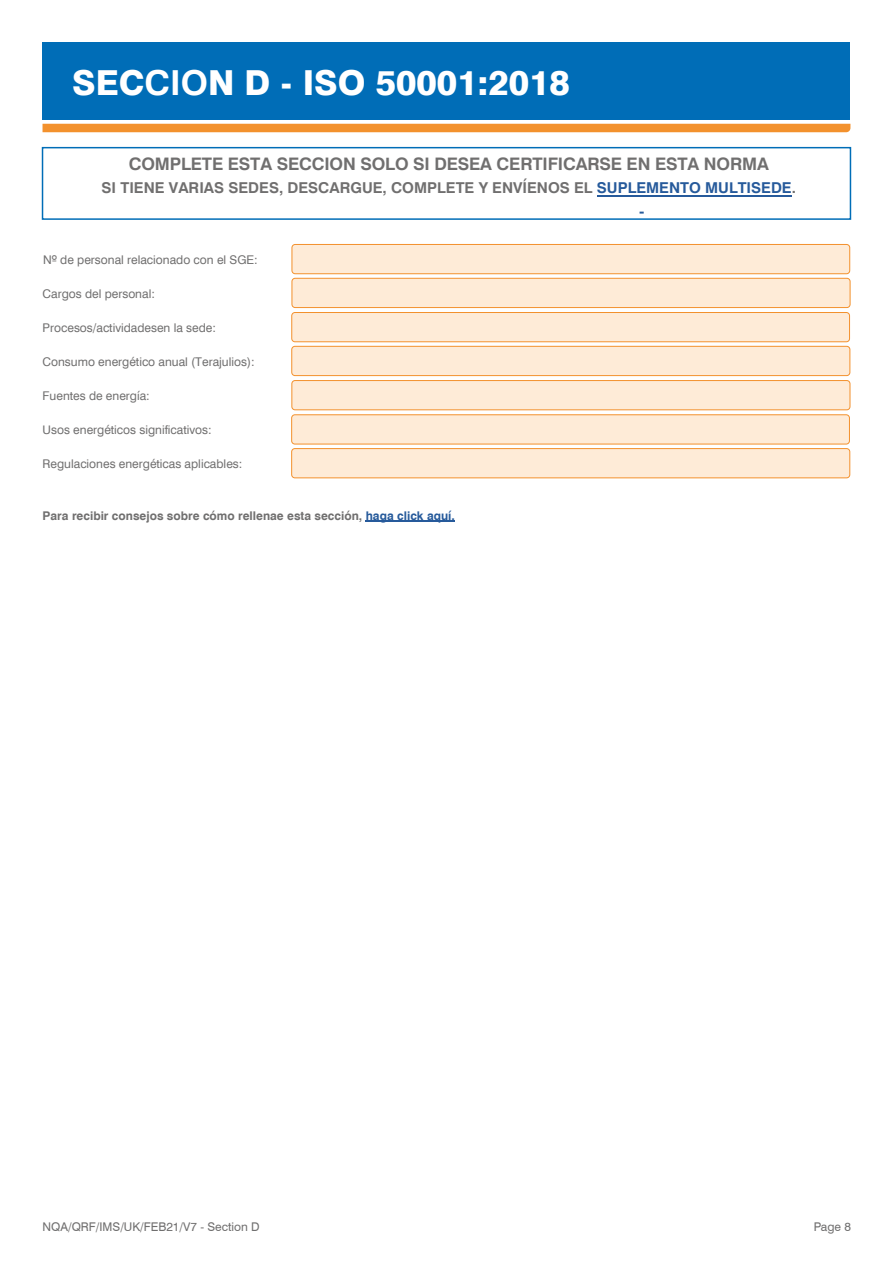
<style>
.page{position:relative;width:893px;height:1263px;background:#fff}
.page>*{position:absolute;margin:0;border:0;box-sizing:border-box;transform-origin:0 0}
.t1{font:800 34.5px "Swiss 721 BT";color:#fff}
.t2{font:700 17.25px "Swiss 721 BT";letter-spacing:-.01em;color:#706f6f}
.t3{font:700 15px "Swiss 721 BT";color:#706f6f}
.t4{font:12px "Swiss 721 BT";color:#706f6f}
.t5{font:700 12px "Swiss 721 BT";color:#706f6f}
.s1{font-weight:700}
.s2{color:#265a9b}
</style>
<div class="page">
<div style="left:292px;top:244px;width:558px;height:30px;background:#feebd7;border-radius:3px"></div>
<div style="left:292px;top:244px;width:558px;height:30px;border:1px solid #f3912d;border-radius:3px"></div>
<div style="left:292px;top:278px;width:558px;height:30px;background:#feebd7;border-radius:3px"></div>
<div style="left:292px;top:278px;width:558px;height:30px;border:1px solid #f3912d;border-radius:3px"></div>
<div style="left:292px;top:312px;width:557px;height:30px;background:#feebd7;border-radius:3px"></div>
<div style="left:291px;top:312px;width:559px;height:30px;border:1px solid #f3912d;border-radius:3px"></div>
<div style="left:292px;top:346px;width:558px;height:30px;background:#feebd7;border-radius:3px"></div>
<div style="left:291px;top:346px;width:559px;height:30px;border:1px solid #f3912d;border-radius:3px"></div>
<div style="left:292px;top:381px;width:558px;height:29px;background:#feebd7;border-radius:3px"></div>
<div style="left:291px;top:380px;width:559px;height:30px;border:1px solid #f3912d;border-radius:3px"></div>
<div style="left:292px;top:415px;width:557px;height:29px;background:#feebd7;border-radius:3px"></div>
<div style="left:291px;top:414px;width:559px;height:30px;border:1px solid #f3912d;border-radius:3px"></div>
<div style="left:292px;top:449px;width:558px;height:29px;background:#feebd7;border-radius:3px"></div>
<div style="left:291px;top:448px;width:559px;height:30px;border:1px solid #f3912d;border-radius:3px"></div>
<div style="left:43px;top:124px;width:807px;height:8px;background:#f3912d"></div>
<div style="left:43px;top:43px;width:807px;height:77px;background:#006db7"></div>
<hr style="left:597px;top:195px;width:195px;height:1px;background:#265a9b">
<div style="left:42px;top:147px;width:809px;height:73px;border:2px solid #006db7"></div>
<hr style="left:366px;top:521px;width:89px;height:1px;background:#265a9b">
<h1 class="t1" style="left:72px;top:62px;width:499px">SEC<span class="s1">CIO</span>N D - ISO 50001:2018</h1>
<h2 class="t2" style="left:129px;top:153px;width:642px">COMPLETE ESTA SECCION SOLO SI DESEA CERTIFICARSE EN ESTA NORMA</h2>
<p class="t3" style="left:102px;top:179px;width:696px">SI TIENE VARIAS SEDES, DESCARGUE, COMPLETE Y ENVÍENOS EL <span class="s2">SUPLEMENTO MULTISEDE</span>.</p>
<p class="t4" style="left:43px;top:252px;width:216px">Nº de personal relacionado con el SGE:</p>
<p class="t4" style="left:43px;top:286px;width:114px">Cargos del personal:</p>
<p class="t4" style="left:43px;top:320px;width:175px">Procesos/actividadesen la sede:</p>
<p class="t4" style="left:43px;top:355px;width:214px">Consumo energético anual (Terajulios):</p>
<p class="t4" style="left:43px;top:388px;width:109px">Fuentes de energía:</p>
<p class="t4" style="left:43px;top:422px;width:171px">Usos energéticos significativos:</p>
<p class="t4" style="left:43px;top:457px;width:201px">Regulaciones energéticas aplicables:</p>
<p class="t5" style="left:43px;top:508px;width:414px">Para recibir consejos sobre cómo rellenae esta sección, <span class="s2">haga click aquí.</span></p>
<p class="t4" style="left:43px;top:1219px;width:219px">NQA/QRF/IMS/UK/FEB21/V7 - Section D</p>
<p class="t4" style="left:814px;top:1219px;width:39px">Page 8</p>
</div>
